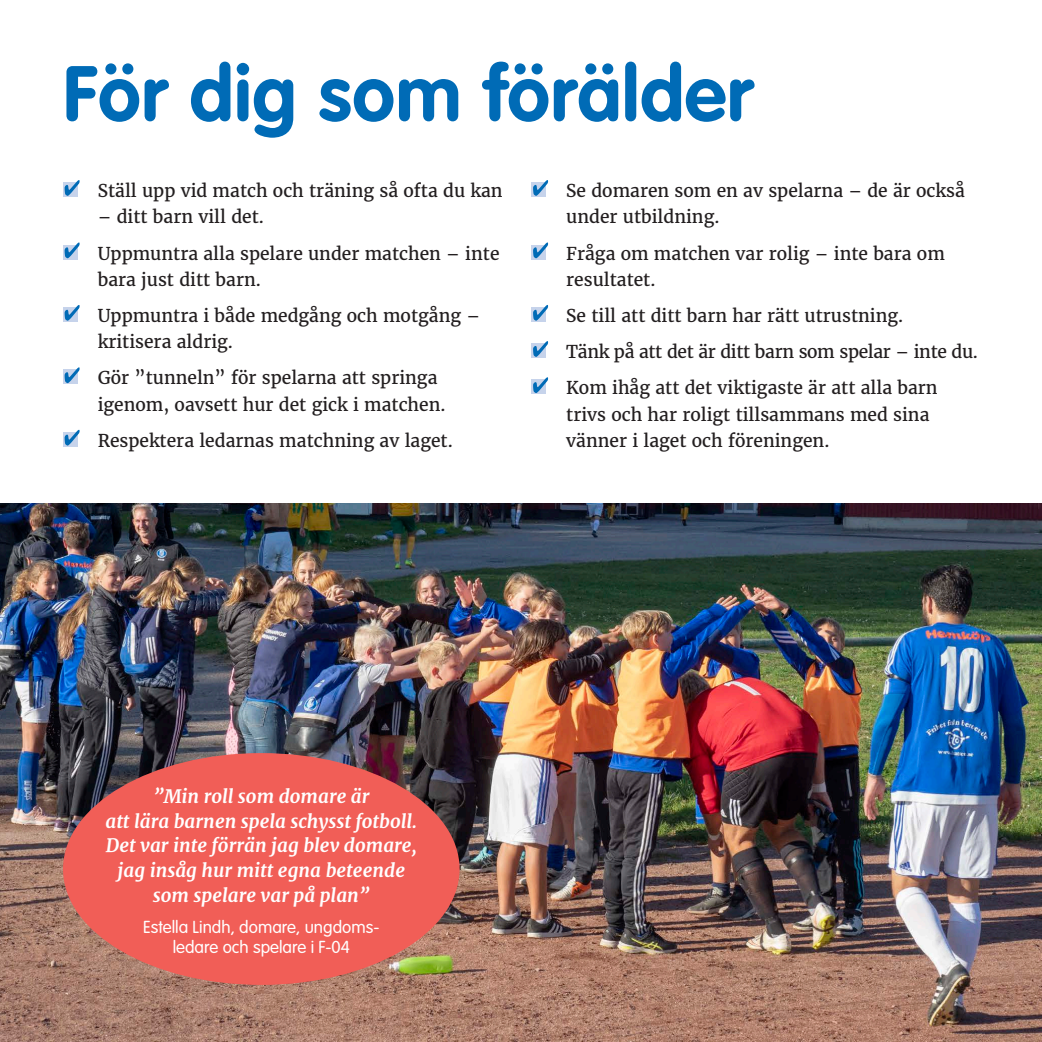
<style>
.page{position:relative;width:1042px;height:1042px;background:#fff}
.page>*{position:absolute;margin:0;border:0;box-sizing:border-box;transform-origin:0 0}
.t1{font:700 77px "VAG Rounded";letter-spacing:.01em;color:#006bb6}
.Brödtext_punkter{font:italic 700 18.72px/24.8px "Merriweather";color:#fff;text-align:center}
.Brödtext_punkter-2{font:17.5px/26.2px "Merriweather";color:#231f20}
.Brödtext_punkter-3{font:17.5px "Merriweather";letter-spacing:-.02em;color:#231f20}
.Brödtext_punkter-4{font:300 17.15px/20.3px "VAG Rounded";color:#fff;text-align:center}
</style>
<div class="page">
<img style="left:0;top:504px;width:1042px;height:538px">
<svg style="left:63px;top:182px;width:15px;height:15px"></svg>
<svg style="left:65px;top:180px;width:15px;height:16px"></svg>
<svg style="left:63px;top:245px;width:15px;height:14px"></svg>
<svg style="left:65px;top:242px;width:15px;height:16px"></svg>
<svg style="left:63px;top:307px;width:15px;height:15px"></svg>
<svg style="left:65px;top:305px;width:15px;height:16px"></svg>
<svg style="left:63px;top:369px;width:15px;height:15px"></svg>
<svg style="left:65px;top:367px;width:15px;height:16px"></svg>
<svg style="left:63px;top:432px;width:15px;height:15px"></svg>
<svg style="left:65px;top:430px;width:15px;height:15px"></svg>
<div style="left:531px;top:182px;width:15px;height:15px;background:#c6d3eb"></div>
<svg style="left:533px;top:180px;width:15px;height:16px"></svg>
<div style="left:531px;top:244px;width:15px;height:15px;background:#c6d3eb"></div>
<svg style="left:533px;top:242px;width:15px;height:16px"></svg>
<div style="left:531px;top:307px;width:15px;height:15px;background:#c6d3eb"></div>
<svg style="left:533px;top:305px;width:15px;height:16px"></svg>
<div style="left:531px;top:343px;width:15px;height:15px;background:#c6d3eb"></div>
<svg style="left:533px;top:341px;width:15px;height:16px"></svg>
<div style="left:531px;top:379px;width:15px;height:15px;background:#c6d3eb"></div>
<svg style="left:533px;top:377px;width:15px;height:16px"></svg>
<div style="left:63px;top:753px;width:396px;height:232px;background:#f15e57;border-radius:50%"></div>
<p class="t1" style="left:63px;top:49px;width:691px">För dig som förälder</p>
<p class="Brödtext_punkter-2" style="left:98px;top:177px;width:406px">Ställ upp vid match och träning så ofta du kan</p>
<p class="Brödtext_punkter-2" style="left:98px;top:204px;width:168px">– ditt barn vill det.</p>
<p class="Brödtext_punkter-2" style="left:98px;top:240px;width:403px">Uppmuntra alla spelare under matchen – inte bara just ditt barn.</p>
<p class="Brödtext_punkter-2" style="left:98px;top:302px;width:384px">Uppmuntra i både medgång och motgång – kritisera aldrig.</p>
<p class="Brödtext_punkter-2" style="left:98px;top:365px;width:349px">Gör ”tunneln” för spelarna att springa igenom, oavsett hur det gick i matchen.</p>
<p class="Brödtext_punkter-2" style="left:98px;top:427px;width:357px">Respektera ledarnas matchning av laget.</p>
<p class="Brödtext_punkter-2" style="left:566px;top:177px;width:400px">Se domaren som en av spelarna – de är också under utbildning.</p>
<p class="Brödtext_punkter-2" style="left:566px;top:240px;width:380px">Fråga om matchen var rolig – inte bara om resultatet.</p>
<p class="Brödtext_punkter-2" style="left:566px;top:302px;width:338px">Se till att ditt barn har rätt utrustning.</p>
<p class="Brödtext_punkter-3" style="left:566px;top:340px;width:413px">Tänk på att det är ditt barn som spelar – inte du.</p>
<p class="Brödtext_punkter-2" style="left:566px;top:374px;width:373px">Kom ihåg att det viktigaste är att alla barn trivs och har roligt tillsammans med sina vänner i laget och föreningen.</p>
<p class="Brödtext_punkter" style="left:105px;top:783px;width:313px">”Min roll som domare är<br>att lära barnen spela schysst fotboll.<br>Det var inte förrän jag blev domare, jag insåg hur mitt egna beteende som spelare var på plan”</p>
<p class="Brödtext_punkter-4" style="left:143px;top:917px;width:238px">Estella Lindh, domare, ungdoms&shy;ledare och spelare i F-04</p>
</div>
